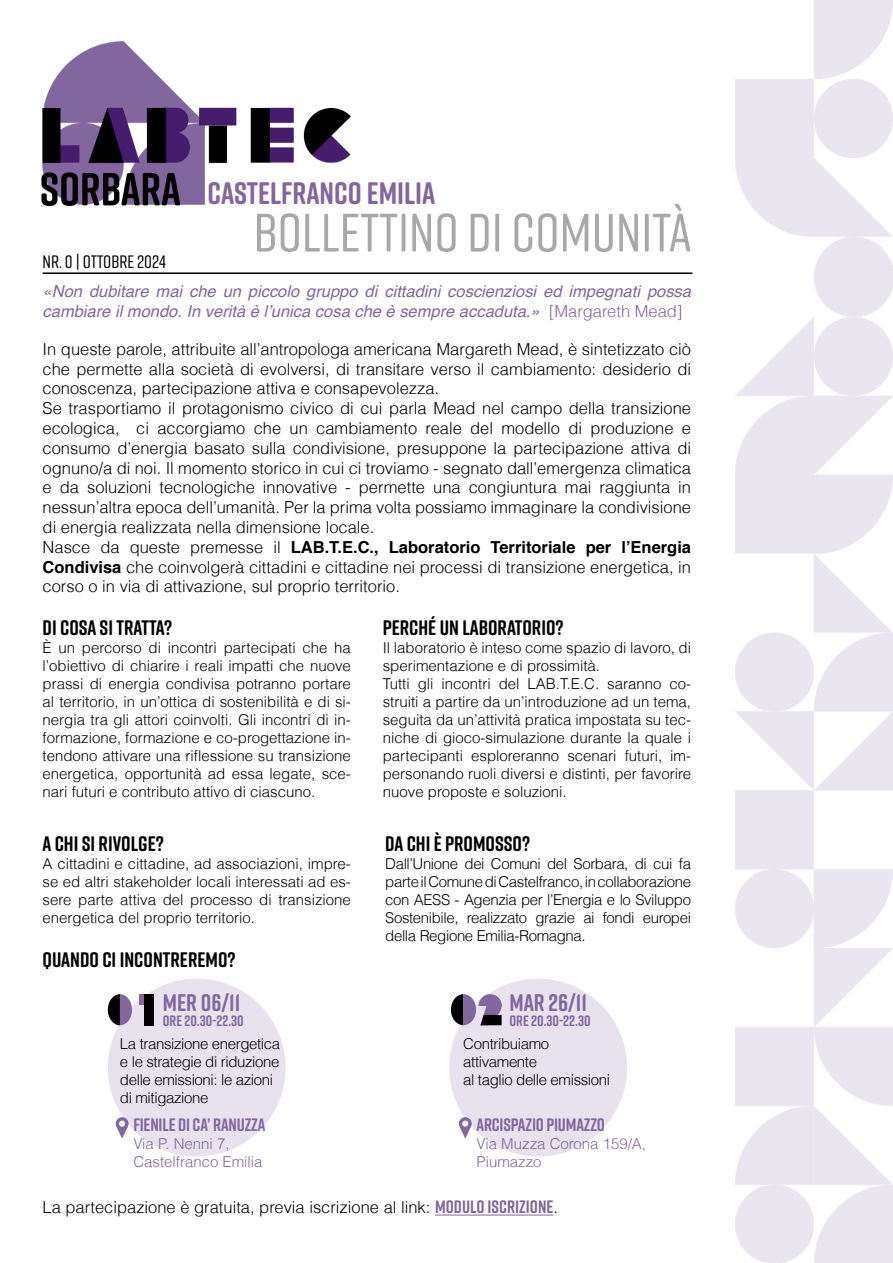
<style>
.page{position:relative;width:893px;height:1263px;background:#fff}
.page>*{position:absolute;margin:0;border:0;box-sizing:border-box;transform-origin:0 0}
.t1{font:500 54px "Rift Soft";color:#a8a8a8}
.t2{font:700 31.05px "Rift Soft";color:#82669e}
.t3{font:700 24px "Rift Soft";color:#82669e}
.t4{font:700 21px "Rift Soft";color:#000}
.t5{font:700 18px "Rift Soft";letter-spacing:-.01em;color:#82669e}
.t6{font:500 18px "Rift Soft";color:#000}
.t7{font:300 16.5px/19.8px "Helvetica";color:#000}
.t8{font:italic 16.5px/19.8px "Helvetica";color:#82669e}
.t9{font:300 15px/18px "Helvetica";color:#000;text-align:justify}
.t10{font:300 15px/18px "Helvetica";letter-spacing:-.025em;color:#000}
.t11{font:300 15px/18px "Helvetica";color:#82669e}
.t12{font:700 15px "Rift Soft";color:#82669e}
.s1{font-weight:300;font-style:normal}
.s2{font-weight:700}
.s3{font-family:"Rift Soft";font-weight:700;font-size:18px;color:#82669e}
</style>
<div class="page">
<img style="left:41px;top:41px;width:310px;height:166px">
<hr style="left:43px;top:272px;width:649px;height:2px;background:#000">
<div style="left:449px;top:979px;width:178px;height:177px;background:#e7e2ed;border-radius:50%"></div>
<div style="left:108px;top:979px;width:178px;height:177px;background:#e7e2ed;border-radius:50%"></div>
<hr style="left:435px;top:1214px;width:118px;height:1px;background:#82669e">
<div style="left:139px;top:994px;width:15px;height:10px;background:#82669e"></div>
<div style="left:144px;top:994px;width:10px;height:31px;background:#000"></div>
<svg style="left:108px;top:994px;width:24px;height:31px"></svg>
<svg style="left:451px;top:994px;width:51px;height:31px"></svg>
<svg style="left:116px;top:1117px;width:13px;height:13px"></svg>
<svg style="left:116px;top:1127px;width:12px;height:12px"></svg>
<div style="left:119px;top:1120px;width:6px;height:7px;background:#fff;border-radius:50%"></div>
<svg style="left:459px;top:1117px;width:13px;height:13px"></svg>
<svg style="left:460px;top:1127px;width:11px;height:12px"></svg>
<div style="left:462px;top:1120px;width:6px;height:7px;background:#fff;border-radius:50%"></div>
<p class="t6" style="left:43px;top:249px;width:125px">NR. 0 | OTTOBRE 2024</p>
<h2 class="t2" style="left:208px;top:171px;width:229px">CASTELFRANCO EMILIA</h2>
<h1 class="t1" style="left:254px;top:195px;width:439px">BOLLETTINO DI COMUNITÀ</h1>
<p class="t8" style="left:43px;top:282px;width:650px">«Non dubitare mai che un piccolo gruppo di cittadini coscienziosi ed impegnati possa cambiare il mondo. In verità è l’unica cosa che è sempre accaduta.» <span class="s1">[Margareth Mead]</span></p>
<p class="t7" style="left:43px;top:339px;width:650px">In queste parole, attribuite all’antropologa americana Margareth Mead, è sintetizzato ciò che permette alla società di evolversi, di transitare verso il cambiamento: desiderio di conoscenza, partecipazione attiva e consapevolezza.<br>Se trasportiamo il protagonismo civico di cui parla Mead nel campo della transizione ecologica, ci accorgiamo che un cambiamento reale del modello di produzione e consumo d’energia basato sulla condivisione, presuppone la partecipazione attiva di ognuno/a di noi. Il momento storico in cui ci troviamo - segnato dall’emergenza climatica e da soluzioni tecnologiche innovative - permette una congiuntura mai raggiunta in nessun’altra epoca dell’umanità. Per la prima volta possiamo immaginare la condivisione di energia realizzata nella dimensione locale.<br>Nasce da queste premesse il <span class="s2">LAB.T.E.C., Laboratorio Territoriale per l’Energia Condivisa</span> che coinvolgerà cittadini e cittadine nei processi di transizione energetica, in corso o in via di attivazione, sul proprio territorio.</p>
<h3 class="t4" style="left:43px;top:612px;width:131px">DI COSA SI TRATTA?</h3>
<p class="t9" style="left:43px;top:638px;width:310px">È un percorso di incontri partecipati che ha l’obiettivo di chiarire i reali impatti che nuove prassi di energia condivisa potranno portare al territorio, in un’ottica di sostenibilità e di si&shy;nergia tra gli attori coinvolti. Gli incontri di in&shy;formazione, formazione e co-progettazione in&shy;tendono attivare una riflessione su transizione energetica, opportunità ad essa legate, sce&shy;nari futuri e contributo attivo di ciascuno.</p>
<h3 class="t4" style="left:43px;top:828px;width:123px">A CHI SI RIVOLGE?</h3>
<p class="t9" style="left:43px;top:854px;width:310px">A cittadini e cittadine, ad associazioni, impre&shy;se ed altri stakeholder locali interessati ad es&shy;sere parte attiva del processo di transizione energetica del proprio territorio.</p>
<h3 class="t4" style="left:43px;top:945px;width:195px">QUANDO CI INCONTREREMO?</h3>
<h3 class="t4" style="left:383px;top:612px;width:182px">PERCHÉ UN LABORATORIO?</h3>
<p class="t9" style="left:383px;top:638px;width:310px;text-align:left">Il laboratorio è inteso come spazio di lavoro, di sperimentazione e di prossimità.<br>Tutti gli incontri del LAB.T.E.C. saranno co&shy;struiti a partire da un’introduzione ad un tema, seguita da un’attività pratica impostata su tec&shy;niche di gioco-simulazione durante la quale i partecipanti esploreranno scenari futuri, im&shy;personando ruoli diversi e distinti, per favorire nuove proposte e soluzioni.</p>
<h3 class="t4" style="left:385px;top:828px;width:146px">DA CHI È PROMOSSO?</h3>
<p class="t9" style="left:385px;top:854px;width:307px">Dall’Unione dei Comuni del Sorbara, di cui fa parte il Comune di Castelfranco, in collaborazione con AESS - Agenzia per l’Energia e lo Sviluppo Sostenibile, realizzato grazie ai fondi europei della Regione Emilia-Romagna.</p>
<h3 class="t3" style="left:163px;top:986px;width:79px">MER 06/11</h3>
<h3 class="t3" style="left:509px;top:986px;width:79px">MAR 26/11</h3>
<p class="t12" style="left:163px;top:1010px;width:83px">ORE 20.30-22.30</p>
<p class="t12" style="left:509px;top:1010px;width:83px">ORE 20.30-22.30</p>
<p class="t10" style="left:120px;top:1035px;width:162px">La transizione energetica e le strategie di riduzione delle emissioni: le azioni di mitigazione</p>
<p class="t10" style="left:463px;top:1035px;width:148px">Contribuiamo attivamente<br>al taglio delle emissioni</p>
<p class="t5" style="left:133px;top:1112px;width:134px">FIENILE DI CA’ RANUZZA</p>
<p class="t11" style="left:133px;top:1135px;width:131px">Via P. Nenni 7,<br>Castelfranco Emilia</p>
<p class="t5" style="left:477px;top:1112px;width:130px">ARCISPAZIO PIUMAZZO</p>
<p class="t11" style="left:477px;top:1135px;width:171px">Via Muzza Corona 159/A,<br>Piumazzo</p>
<p class="t7" style="left:43px;top:1197px;width:517px">La partecipazione è gratuita, previa iscrizione al link: <span class="s3">MODULO ISCRIZIONE</span>.</p>
</div>
